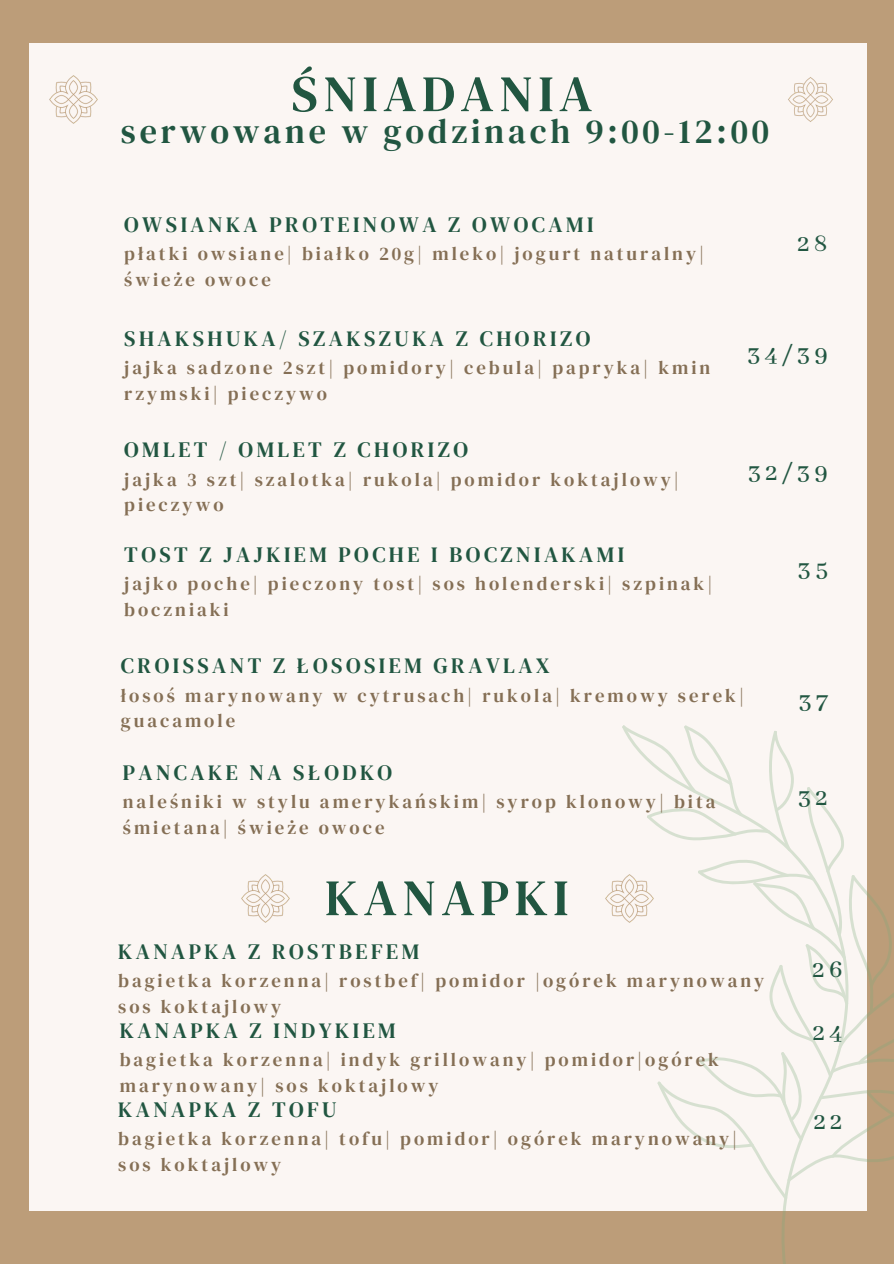
<style>
.page{position:relative;width:894px;height:1264px;background:#fff}
.page>*{position:absolute;margin:0;border:0;box-sizing:border-box;transform-origin:0 0}
.t1{font:51px "DM Serif Text";letter-spacing:.11em;color:#215641}
.t2{font:34.5px "DM Serif Text";letter-spacing:.11em;color:#215641}
.t3{font:500 26.55px "Abhaya Libre";letter-spacing:.16em;color:#215641}
.t4{font:21.75px "DM Serif Text";letter-spacing:.16em;color:#215641}
.t5{font:18.75px/25.8px "DM Serif Text";letter-spacing:.16em;color:#856f55}
</style>
<div class="page">
<div style="left:0;top:0;width:893px;height:1263px;background:#bc9d79"></div>
<div style="left:29px;top:43px;width:837px;height:1167px;background:#fbf6f3"></div>
<svg style="left:609px;top:724px;width:284px;height:499px"></svg>
<img style="left:49px;top:75px;width:49px;height:49px">
<img style="left:788px;top:77px;width:45px;height:45px">
<img style="left:241px;top:874px;width:49px;height:49px">
<img style="left:605px;top:873px;width:50px;height:51px">
<h2 class="t1" style="left:291px;top:58px;width:302px">ŚNIADANIA</h2>
<p class="t2" style="left:121px;top:107px;width:649px">serwowane w godzinach 9:00-12:00</p>
<p class="t4" style="left:124px;top:209px;width:470px">OWSIANKA PROTEINOWA Z OWOCAMI</p>
<h1 class="t5" style="left:124px;top:241px;width:581px">płatki owsiane| białko 20g| mleko| jogurt naturalny| świeże owoce</h1>
<p class="t3" style="left:797px;top:228px;width:32px">28</p>
<p class="t4" style="left:124px;top:323px;width:467px">SHAKSHUKA/ SZAKSZUKA Z CHORIZO</p>
<p class="t5" style="left:124px;top:354px;width:587px">jajka sadzone 2szt| pomidory| cebula| papryka| kmin rzymski| pieczywo</p>
<p class="t3" style="left:747px;top:340px;width:82px">34/39</p>
<p class="t4" style="left:124px;top:435px;width:345px">OMLET / OMLET Z CHORIZO</p>
<p class="t5" style="left:124px;top:466px;width:556px">jajka 3 szt| szalotka| rukola| pomidor koktajlowy| pieczywo</p>
<h3 class="t3" style="left:747px;top:457px;width:81px">32/39</h3>
<p class="t4" style="left:124px;top:539px;width:501px">TOST Z JAJKIEM POCHE I BOCZNIAKAMI</p>
<p class="t5" style="left:124px;top:570px;width:589px">jajko poche| pieczony tost| sos holenderski| szpinak| boczniaki</p>
<h3 class="t3" style="left:797px;top:554px;width:31px">35</h3>
<p class="t4" style="left:121px;top:651px;width:430px">CROISSANT Z ŁOSOSIEM GRAVLAX</p>
<p class="t5" style="left:121px;top:682px;width:624px">łosoś marynowany w cytrusach| rukola| kremowy serek| guacamole</p>
<p class="t3" style="left:798px;top:686px;width:31px">37</p>
<p class="t4" style="left:123px;top:757px;width:271px">PANCAKE NA SŁODKO</p>
<p class="t5" style="left:123px;top:789px;width:594px">naleśniki w stylu amerykańskim| syrop klonowy| bita śmietana| świeże owoce</p>
<p class="t3" style="left:798px;top:783px;width:31px">32</p>
<p class="t1" style="left:325px;top:862px;width:245px">KANAPKI</p>
<p class="t4" style="left:118px;top:936px;width:302px">KANAPKA Z ROSTBEFEM</p>
<h1 class="t5" style="left:118px;top:967px;width:647px">bagietka korzenna| rostbef| pomidor |ogórek marynowany sos koktajlowy</h1>
<p class="t4" style="left:120px;top:1015px;width:277px">KANAPKA Z INDYKIEM</p>
<p class="t5" style="left:120px;top:1046px;width:600px">bagietka korzenna| indyk grillowany| pomidor|ogórek marynowany| sos koktajlowy</p>
<p class="t4" style="left:118px;top:1094px;width:220px">KANAPKA Z TOFU</p>
<p class="t5" style="left:118px;top:1125px;width:620px">bagietka korzenna| tofu| pomidor| ogórek marynowany| sos koktajlowy</p>
<p class="t3" style="left:812px;top:954px;width:31px">26</p>
<p class="t3" style="left:812px;top:1017px;width:31px">24</p>
<p class="t3" style="left:813px;top:1106px;width:30px">22</p>
</div>
